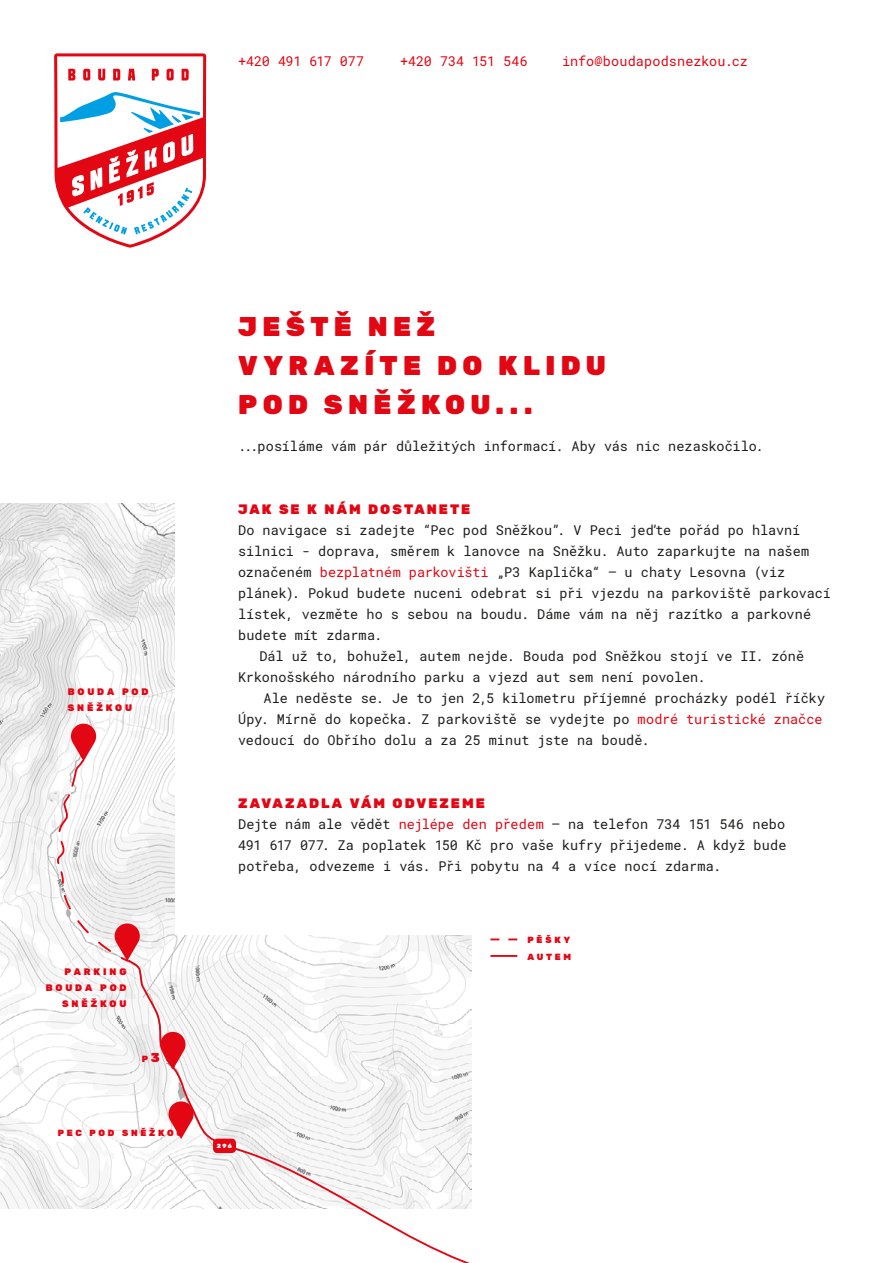
<style>
.page{position:relative;width:893px;height:1263px;background:#fff}
.page>*{position:absolute;margin:0;border:0;box-sizing:border-box;transform-origin:0 0}
.t1{font:900 27px/39px "Rubik";letter-spacing:.2em;color:#e30613}
.t2{font:900 13.65px "Rubik";letter-spacing:.145em;color:#e30613}
.t3{font:13.5px/21px "Roboto Mono";letter-spacing:-.005em;color:#1d1d1b;text-align:justify}
.t4{font:13.5px "Roboto Mono";letter-spacing:-.005em;color:#e30613}
.t5{font:13.5px "Roboto Mono";letter-spacing:-.025em;color:#e30613}
.t6{font:900 9.45px/16.2px "Rubik";letter-spacing:.305em;color:#e30613;text-align:right}
.t7{font:900 8.85px/16.4px "Rubik";letter-spacing:.31em;color:#e30613}
.t8{font:900 6px "Rubik";color:#fff}
.s1{font-size:12.75px}
.s2{color:#e30613}
</style>
<div class="page">
<img style="left:0;top:504px;width:472px;height:705px">
<svg style="left:126px;top:959px;width:346px;height:304px"></svg>
<svg style="left:57px;top:724px;width:83px;height:238px"></svg>
<svg style="left:160px;top:1032px;width:26px;height:37px"></svg>
<svg style="left:168px;top:1101px;width:26px;height:38px"></svg>
<div style="left:213px;top:1138px;width:23px;height:15px;background:#e30613;border-radius:4px"></div>
<svg style="left:54px;top:53px;width:152px;height:195px"></svg>
<svg style="left:490px;top:938px;width:27px;height:2px"></svg>
<hr style="left:490px;top:955px;width:27px;height:2px;background:#e30613">
<div style="left:176px;top:335px;width:430px;height:599px;background:#fff"></div>
<p class="t5" style="left:238px;top:52px;width:128px">+420 491 617 077</p>
<p class="t4" style="left:400px;top:52px;width:129px">+420 734 151 546</p>
<p class="t4" style="left:562px;top:52px;width:187px">info@boudapodsnezkou.cz</p>
<p class="t6" style="left:68px;top:684px;width:82px;text-align:left">BOUDA POD<br>SNĚŽKOU</p>
<p class="t6" style="left:46px;top:964px;width:82px">PARKING<br>BOUDA POD<br>SNĚŽKOU</p>
<p class="t7" style="left:142px;top:1051px;width:20px">P <span class="s1">3</span></p>
<p class="t7" style="left:58px;top:1125px;width:127px">PEC POD SNĚŽKOU</p>
<h1 class="t1" style="left:238px;top:308px;width:369px">JEŠTĚ NEŽ<br>VYRAZÍTE DO KLIDU<br>POD SNĚŽKOU...</h1>
<p class="t3" style="left:238px;top:435px;width:527px">...posíláme vám pár důležitých informací. Aby vás nic nezaskočilo.</p>
<p class="t2" style="left:238px;top:501px;width:234px">JAK SE K NÁM DOSTANETE</p>
<p class="t3" style="left:238px;top:519px;width:564px">Do navigace si zadejte “Pec pod Sněžkou”. V Peci jeďte pořád po hlavní</p>
<p class="t3" style="left:238px;top:540px;width:573px">silnici - doprava, směrem k lanovce na Sněžku. Auto zaparkujte na našem</p>
<p class="t3" style="left:238px;top:561px;width:549px">označeném <span class="s2">bezplatném parkovišti</span> „P3 Kaplička“ — u chaty Lesovna (viz</p>
<p class="t3" style="left:238px;top:582px;width:594px">plánek). Pokud budete nuceni odebrat si při vjezdu na parkoviště parkovací</p>
<p class="t3" style="left:238px;top:603px;width:575px">lístek, vezměte ho s sebou na boudu. Dáme vám na něj razítko a parkovné</p>
<p class="t3" style="left:238px;top:624px;width:146px">budete mít zdarma.</p>
<p class="t3" style="left:259px;top:645px;width:546px">Dál už to, bohužel, autem nejde. Bouda pod Sněžkou stojí ve II. zóně</p>
<p class="t3" style="left:238px;top:666px;width:469px">Krkonošského národního parku a vjezd aut sem není povolen.</p>
<p class="t3" style="left:264px;top:687px;width:563px">Ale neděste se. Je to jen 2,5 kilometru příjemné procházky podél říčky</p>
<p class="t3" style="left:238px;top:708px;width:586px">Úpy. Mírně do kopečka. Z parkoviště se vydejte po <span class="s2">modré turistické značce</span></p>
<p class="t3" style="left:238px;top:729px;width:413px">vedoucí do Obřího dolu a za 25 minut jste na boudě.</p>
<p class="t7" style="left:217px;top:503px;width:54px">SNĚŽKA</p>
<p class="t2" style="left:238px;top:795px;width:248px">ZAVAZADLA VÁM ODVEZEME</p>
<p class="t3" style="left:238px;top:813px;width:550px">Dejte nám ale vědět <span class="s2">nejlépe den předem</span> — na telefon 734 151 546 nebo 491 617 077. Za poplatek 150 Kč pro vaše kufry přijedeme. A když bude potřeba, odvezeme i vás. Při pobytu na 4 a více nocí zdarma.</p>
<p class="t8" style="left:217px;top:1142px;width:17px">296</p>
<p class="t7" style="left:527px;top:932px;width:45px">PĚŠKY<br>AUTEM</p>
</div>
